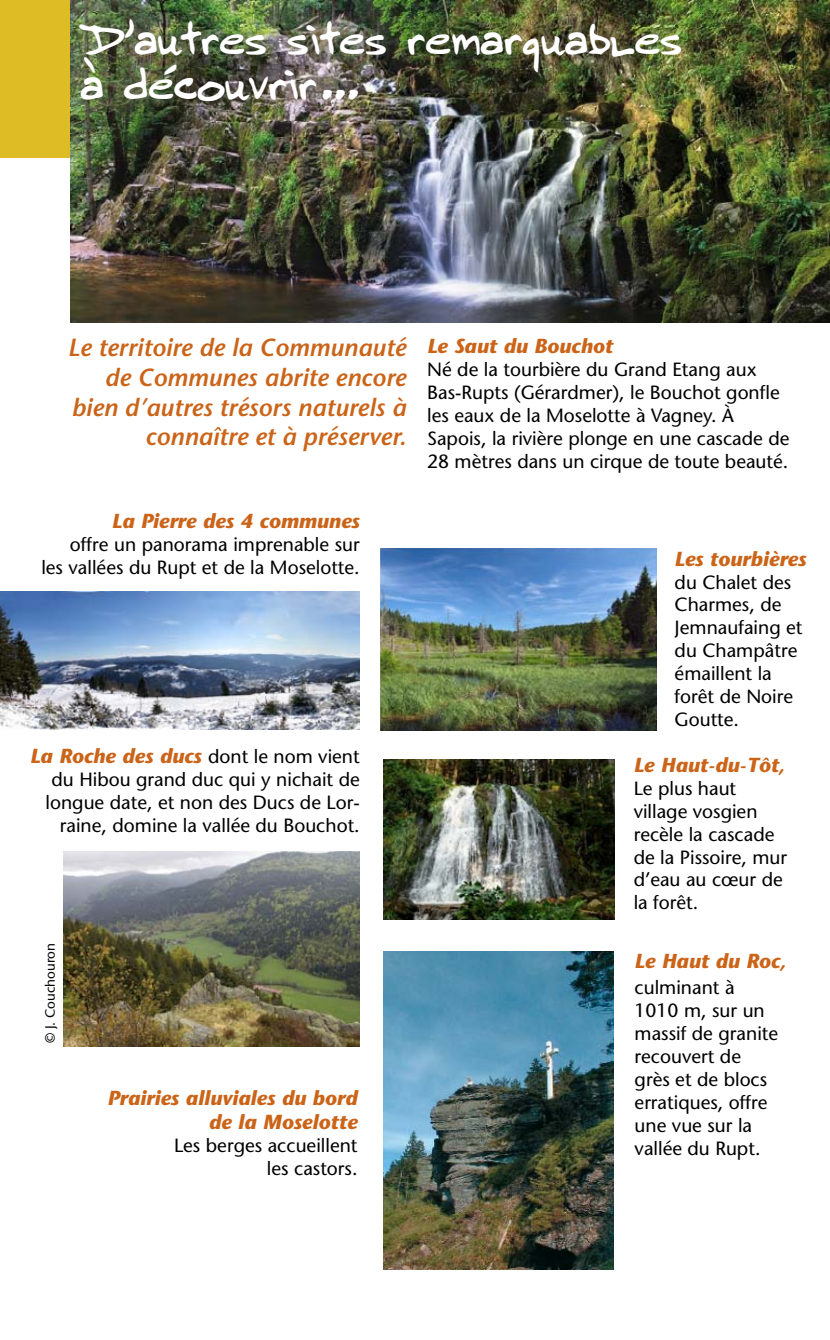
<style>
.page{position:relative;width:830px;height:1340px;background:#fff}
.page>*{position:absolute;margin:0;border:0;box-sizing:border-box;transform-origin:0 0}
.t1{font:45px/45px "Quinlan Script";color:#fff}
.t2{font:italic 600 24.75px/29.7px "Stone Sans";color:#cb6418;text-align:right}
.t3{font:italic 700 20.25px/24.3px "Stone Sans";color:#cb6418;text-align:right}
.t4{font:19.12px/22.9px "Stone Sans";color:#000}
.t5{font:13.5px "Stone Sans";color:#000}
.s1{font-weight:400;font-style:normal;font-size:19.12px;color:#000}
</style>
<div class="page">
<div style="left:0;top:0;width:70px;height:157px;background:#debc25"></div>
<img style="left:70px;top:0;width:759px;height:322px">
<img style="left:0;top:591px;width:359px;height:138px">
<img style="left:64px;top:851px;width:295px;height:195px">
<img style="left:381px;top:549px;width:275px;height:181px">
<img style="left:383px;top:759px;width:231px;height:160px">
<img style="left:383px;top:951px;width:230px;height:318px">
<h1 class="t1" style="left:80px;top:15px;width:602px">D’autres sites remarquables à découvrir…</h1>
<p class="t2" style="left:68px;top:333px;width:339px">Le territoire de la Communauté de Communes abrite encore bien d’autres trésors naturels à connaître et à préserver.</p>
<p class="t3" style="left:112px;top:508px;width:249px">La Pierre des 4 communes</p>
<p class="t4" style="left:41px;top:532px;width:320px;text-align:right">offre un panorama imprenable sur<br>les vallées du Rupt et de la Moselotte.</p>
<p class="t3" style="left:30px;top:744px;width:331px">La Roche des ducs <span class="s1">dont le nom vient</span></p>
<p class="t4" style="left:46px;top:768px;width:315px;text-align:right">du Hibou grand duc qui y nichait de longue date, et non des Ducs de Lor&shy;raine, domine la vallée du Bouchot.</p>
<p class="t5" style="left:42px;top:1043px;width:102px;rotate:-90deg">© J. Couchouron</p>
<p class="t3" style="left:107px;top:1085px;width:251px">Prairies alluviales du bord de la Moselotte</p>
<p class="t4" style="left:174px;top:1134px;width:185px;text-align:right">Les berges accueillent les castors.</p>
<p class="t3" style="left:427px;top:334px;width:187px">Le Saut du Bouchot</p>
<p class="t4" style="left:427px;top:358px;width:364px">Né de la tourbière du Grand Etang aux Bas-Rupts (Gérardmer), le Bouchot gonfle les eaux de la Moselotte à Vagney. à Sapois, la rivière plonge en une cascade de 28 mètres dans un cirque de toute beauté.</p>
<p class="t3" style="left:674px;top:546px;width:133px">Les tourbières</p>
<p class="t4" style="left:674px;top:570px;width:129px">du Chalet des<br>Charmes, de<br>Jemnaufaing et du Champâtre émaillent la forêt de Noire<br>Goutte.</p>
<p class="t3" style="left:633px;top:752px;width:153px">Le Haut-du-Tôt,</p>
<p class="t4" style="left:633px;top:776px;width:155px">Le plus haut village vosgien recèle la cascade de la Pissoire, mur d’eau au cœur de la forêt.</p>
<p class="t3" style="left:634px;top:948px;width:153px">Le Haut du Roc,</p>
<p class="t4" style="left:634px;top:976px;width:145px">culminant à<br>1010 m, sur un massif de granite recouvert de grès et de blocs erratiques, offre une vue sur la vallée du Rupt.</p>
</div>
